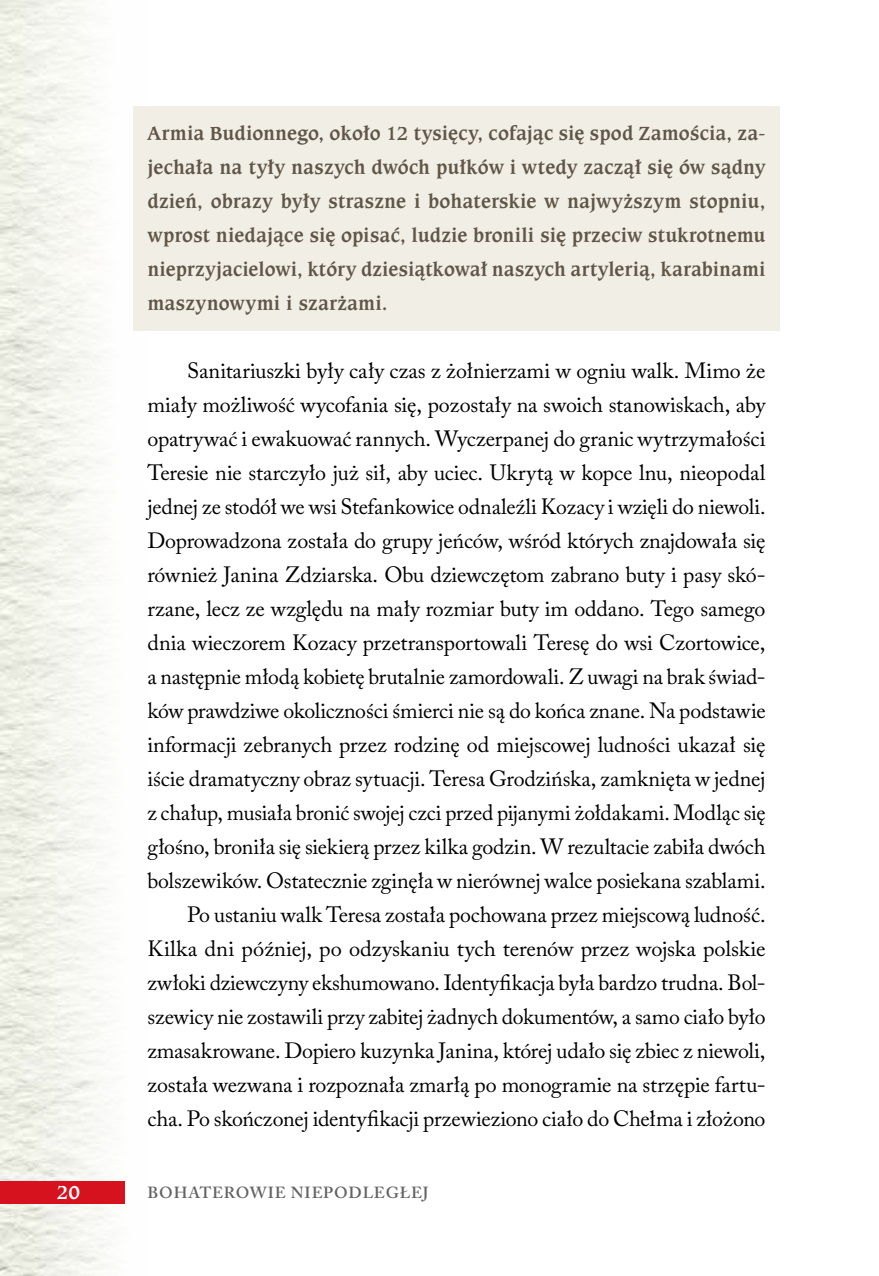
<style>
.page{position:relative;width:879px;height:1276px;background:#fff}
.page>*{position:absolute;margin:0;border:0;box-sizing:border-box;transform-origin:0 0}
.t1{font:22px/34px "Adobe Caslon Pro";letter-spacing:-.005em;color:#000;text-align:right}
.t2{font:700 20px/34px "Caxton Bk EU";color:#605648;text-align:justify}
.t3{font:700 20px "Caxton Bk EU";color:#fff}
.t4{font:600 16px "Adobe Caslon Pro";letter-spacing:.055em;color:#646363}
</style>
<div class="page">
<img style="left:0;top:0;width:125px;height:1276px">
<div style="left:0;top:1181px;width:125px;height:22px;background:#d5121e"></div>
<div style="left:133px;top:106px;width:647px;height:225px;background:#f1efe5"></div>
<p class="t2" style="left:147px;top:117px;width:620px">Armia Budionnego, około 12 tysięcy, cofając się spod Zamościa, za&shy;jechała na tyły naszych dwóch pułków i wtedy zaczął się ów sądny dzień, obrazy były straszne i bohaterskie w najwyższym stopniu, wprost niedające się opisać, ludzie bronili się przeciw stukrotnemu nieprzyjacielowi, który dziesiątkował naszych artylerią, karabinami maszynowymi i szarżami.</p>
<p class="t1" style="left:147px;top:353px;width:620px">Sanitariuszki były cały czas z żołnierzami w ogniu walk. Mimo że miały możliwość wycofania się, pozostały na swoich stanowiskach, aby opatrywać i ewakuować rannych. Wyczerpanej do granic wytrzymałości Teresie nie starczyło już sił, aby uciec. Ukrytą w kopce lnu, nieopodal jednej ze stodół we wsi Stefankowice odnaleźli Kozacy i wzięli do niewoli.<br>Doprowadzona została do grupy jeńców, wśród których znajdowała się również Janina Zdziarska. Obu dziewczętom zabrano buty i pasy skó&shy;rzane, lecz ze względu na mały rozmiar buty im oddano. Tego samego dnia wieczorem Kozacy przetransportowali Teresę do wsi Czortowice, a następnie młodą kobietę brutalnie zamordowali. Z uwagi na brak świad&shy;ków prawdziwe okoliczności śmierci nie są do końca znane. Na podstawie informacji zebranych przez rodzinę od miejscowej ludności ukazał się iście dramatyczny obraz sytuacji. Teresa Grodzińska, zamknięta w jednej z chałup, musiała bronić swojej czci przed pijanymi żołdakami. Modląc się głośno, broniła się siekierą przez kilka godzin. W rezultacie zabiła dwóch bolszewików. Ostatecznie zginęła w nierównej walce posiekana szablami.<br>Po ustaniu walk Teresa została pochowana przez miejscową ludność.<br>Kilka dni później, po odzyskaniu tych terenów przez wojska polskie zwłoki dziewczyny ekshumowano. Identyfikacja była bardzo trudna. Bol&shy;szewicy nie zostawili przy zabitej żadnych dokumentów, a samo ciało było zmasakrowane. Dopiero kuzynka Janina, której udało się zbiec z niewoli, została wezwana i rozpoznała zmarłą po monogramie na strzępie fartu&shy;cha. Po skończonej identyfikacji przewieziono ciało do Chełma i złożono</p>
<p class="t3" style="left:57px;top:1179px;width:25px">20</p>
<p class="t4" style="left:148px;top:1183px;width:282px">BOHATEROWIE NIEPODLEGŁEJ</p>
</div>
